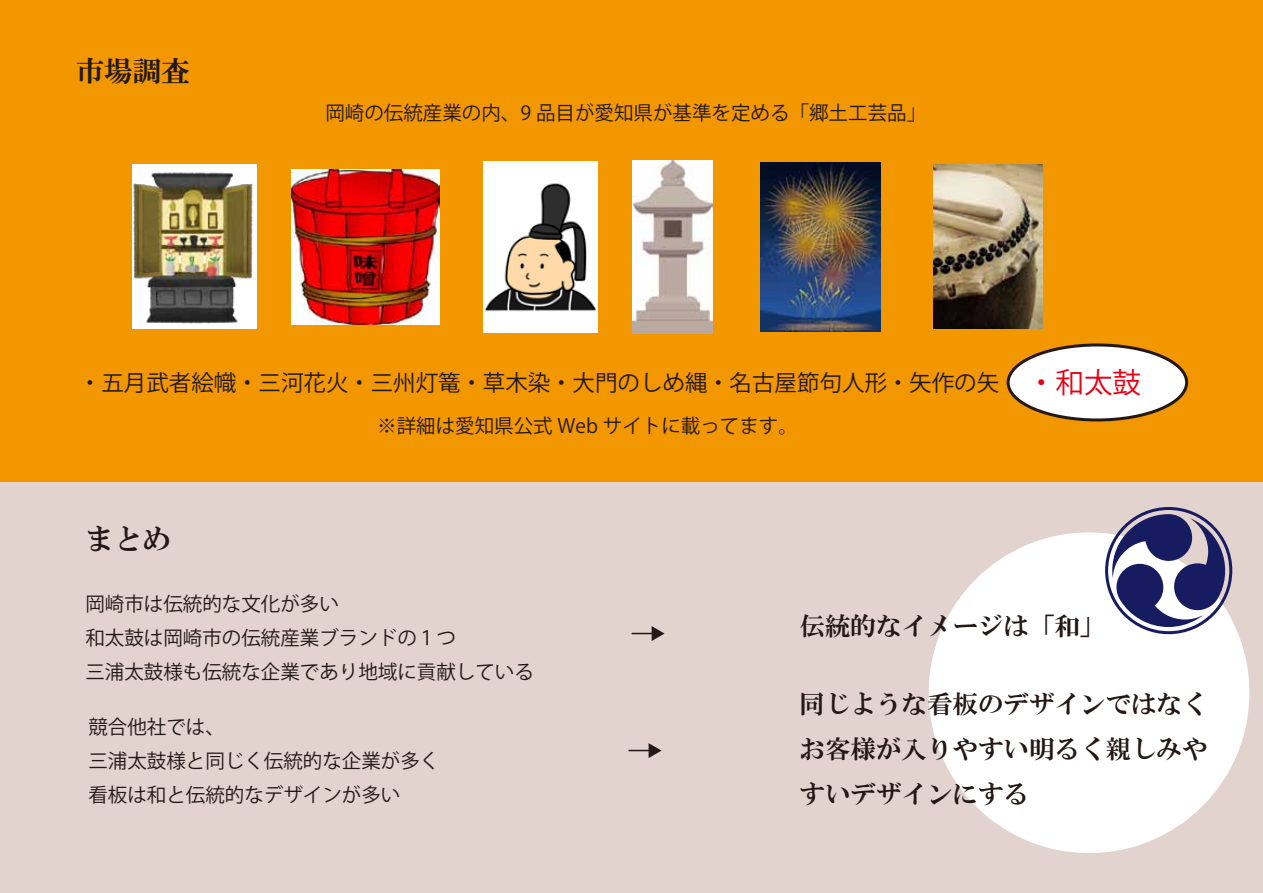
<style>
.page{position:relative;width:1263px;height:893px;background:#fff}
.page>*{position:absolute;margin:0;border:0;box-sizing:border-box;transform-origin:0 0}
.t1{font:28.5px "HG Mincho E";color:#221815}
.t2{font:25.5px/44.7px "HG Mincho E";color:#221815;text-align:justify}
.t3{font:22.5px "Koz Go Pro";color:#221815}
.t4{font:19.5px/34.2px "Koz Go Pro";color:#221815}
.s1{font-size:28.5px;color:#e60012}
</style>
<div class="page">
<div style="left:0;top:19px;width:1263px;height:874px;background:#e2d3ce"></div>
<div style="left:0;top:0;width:1263px;height:481px;background:#f39700"></div>
<div style="left:929px;top:532px;width:320px;height:321px;background:#fff;border-radius:50%"></div>
<div style="left:1008px;top:345px;width:178px;height:75px;background:#fff;border-radius:50%"></div>
<div style="left:1006px;top:343px;width:182px;height:78px;border:3px solid #221815;border-radius:50%"></div>
<svg style="left:632px;top:626px;width:33px;height:15px"></svg>
<svg style="left:628px;top:743px;width:33px;height:15px"></svg>
<img style="left:761px;top:162px;width:120px;height:170px">
<img style="left:632px;top:161px;width:80px;height:172px">
<img style="left:933px;top:165px;width:109px;height:164px">
<img style="left:483px;top:161px;width:114px;height:171px">
<img style="left:291px;top:170px;width:149px;height:154px">
<div style="left:132px;top:165px;width:124px;height:164px;background:#fff"></div>
<img style="left:133px;top:167px;width:124px;height:159px">
<svg style="left:1112px;top:514px;width:121px;height:113px"></svg>
<div style="left:1105px;top:507px;width:127px;height:127px;border:3px solid #171c61;border-radius:50%"></div>
<h1 class="t1" style="left:76px;top:56px;width:115px">市場調査</h1>
<p class="t4" style="left:325px;top:96px;width:602px">岡崎の伝統産業の内、9 品目が愛知県が基準を定める「郷土工芸品」</p>
<p class="t3" style="left:79px;top:368px;width:1063px">・五月武者絵幟 ・三河花火 ・三州灯篭 ・草木染 ・大門のしめ縄 ・名古屋節句人形 ・矢作の矢 　<span class="s1">・和太鼓</span></p>
<p class="t4" style="left:377px;top:409px;width:422px">※詳細は愛知県公式 Web サイトに載ってます。</p>
<h1 class="t1" style="left:85px;top:525px;width:87px">まとめ</h1>
<p class="t4" style="left:85px;top:587px;width:450px">岡崎市は伝統的な文化が多い<br>和太鼓は岡崎市の伝統産業ブランドの１つ<br>三浦太鼓様も伝統な企業であり地域に貢献している</p>
<p class="t4" style="left:88px;top:710px;width:352px">競合他社では、<br>三浦太鼓様と同じく伝統的な企業が多く看板は和と伝統的なデザインが多い</p>
<h2 class="t2" style="left:799px;top:603px;width:307px">伝統的なイメージは「和」</h2>
<h2 class="t2" style="left:799px;top:682px;width:409px">同じような看板のデザインではなくお客様が入りやすい明るく親しみやすいデザインにする</h2>
</div>
